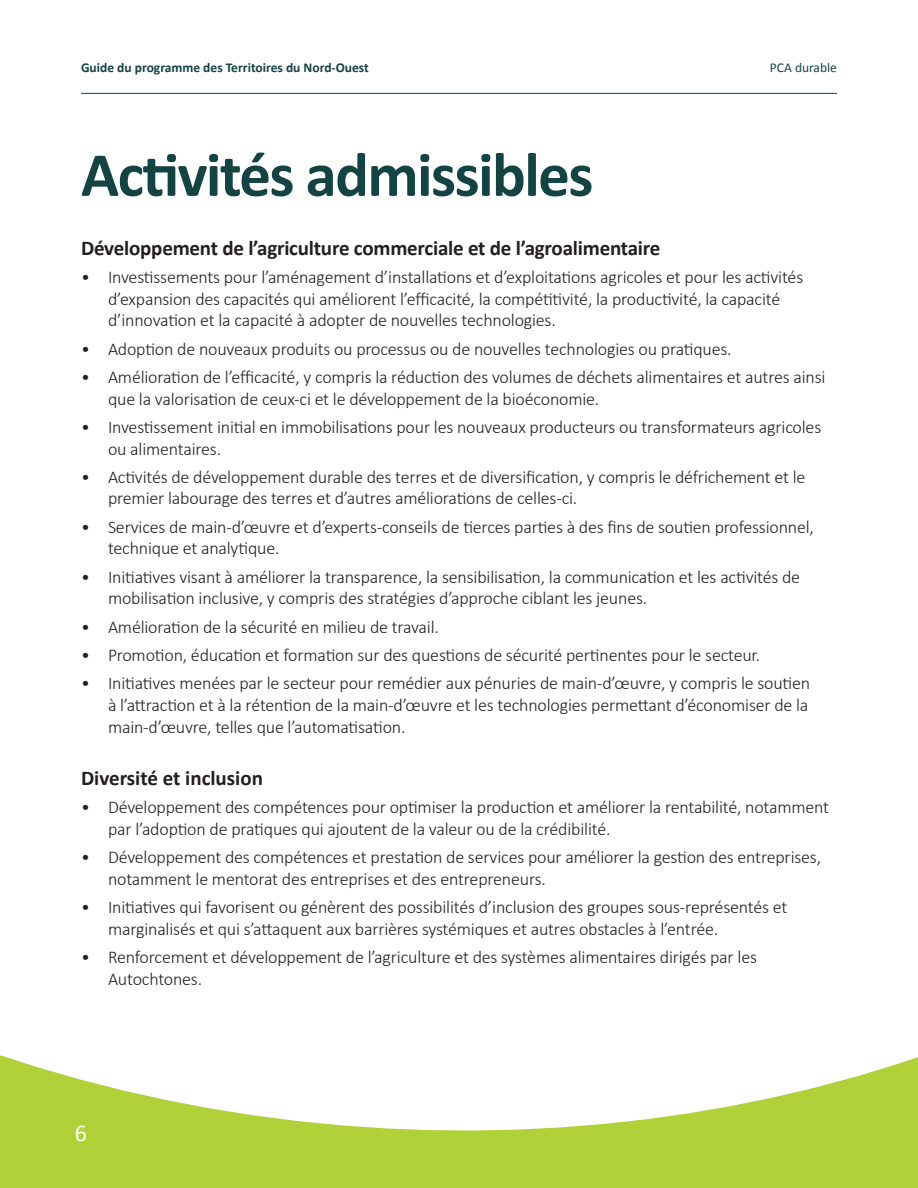
<style>
.page{position:relative;width:918px;height:1188px;background:#fff}
.page>*{position:absolute;margin:0;border:0;box-sizing:border-box;transform-origin:0 0}
.t1{font:700 63px "Calibri";letter-spacing:-.025em;color:#144344}
.t2{font:24px "Calibri";color:#fff}
.t3{font:700 21px "Calibri";letter-spacing:-.01em;color:#231f20}
.t4{font:300 18px/21.6px "Calibri";letter-spacing:-.01em;color:#231f20}
.t5{font:700 13.5px "Calibri";color:#144344}
.t6{font:13.5px "Calibri";color:#144344}
</style>
<div class="page">
<svg style="left:0;top:1055px;width:918px;height:133px;fill:#b0d138"></svg>
<hr style="left:81px;top:93px;width:756px;height:1px;background:#144344">
<p class="t5" style="left:81px;top:59px;width:289px">Guide du programme des Territoires du Nord-Ouest</p>
<p class="t6" style="left:770px;top:59px;width:69px">PCA durable</p>
<h1 class="t1" style="left:81px;top:135px;width:514px">Activités admissibles</h1>
<p class="t3" style="left:81px;top:234px;width:581px">Développement de l’agriculture commerciale et de l’agroalimentaire</p>
<p class="t4" style="left:108px;top:266px;width:697px;text-indent:-27px">• Investissements pour l’aménagement d’installations et d’exploitations agricoles et pour les activités d’expansion des capacités qui améliorent l’efficacité, la compétitivité, la productivité, la capacité d’innovation et la capacité à adopter de nouvelles technologies.</p>
<p class="t4" style="left:81px;top:338px;width:652px">• Adoption de nouveaux produits ou processus ou de nouvelles technologies ou pratiques.</p>
<p class="t4" style="left:108px;top:366px;width:719px;text-indent:-27px">• Amélioration de l’efficacité, y compris la réduction des volumes de déchets alimentaires et autres ainsi que la valorisation de ceux-ci et le développement de la bioéconomie.</p>
<p class="t4" style="left:108px;top:416px;width:715px;text-indent:-27px">• Investissement initial en immobilisations pour les nouveaux producteurs ou transformateurs agricoles ou alimentaires.</p>
<p class="t4" style="left:108px;top:466px;width:699px;text-indent:-27px">• Activités de développement durable des terres et de diversification, y compris le défrichement et le premier labourage des terres et d’autres améliorations de celles-ci.</p>
<p class="t4" style="left:108px;top:516px;width:707px;text-indent:-27px">• Services de main-d’œuvre et d’experts-conseils de tierces parties à des fins de soutien professionnel, technique et analytique.</p>
<p class="t4" style="left:108px;top:566px;width:694px;text-indent:-27px">• Initiatives visant à améliorer la transparence, la sensibilisation, la communication et les activités de mobilisation inclusive, y compris des stratégies d’approche ciblant les jeunes.</p>
<p class="t4" style="left:81px;top:616px;width:359px">• Amélioration de la sécurité en milieu de travail.</p>
<p class="t4" style="left:81px;top:644px;width:681px">• Promotion, éducation et formation sur des questions de sécurité pertinentes pour le secteur.</p>
<p class="t4" style="left:108px;top:672px;width:704px;text-align:justify;text-indent:-27px">• Initiatives menées par le secteur pour remédier aux pénuries de main-d’œuvre, y compris le soutien à l’attraction et à la rétention de la main-d’œuvre et les technologies permettant d’économiser de la main-d’œuvre, telles que l’automatisation.</p>
<p class="t3" style="left:81px;top:764px;width:184px">Diversité et inclusion</p>
<p class="t4" style="left:108px;top:796px;width:723px;text-indent:-27px">• Développement des compétences pour optimiser la production et améliorer la rentabilité, notamment par l’adoption de pratiques qui ajoutent de la valeur ou de la crédibilité.</p>
<p class="t4" style="left:108px;top:846px;width:715px;text-indent:-27px">• Développement des compétences et prestation de services pour améliorer la gestion des entreprises, notamment le mentorat des entreprises et des entrepreneurs.</p>
<p class="t4" style="left:108px;top:896px;width:681px;text-indent:-27px">• Initiatives qui favorisent ou génèrent des possibilités d’inclusion des groupes sous-représentés et marginalisés et qui s’attaquent aux barrières systémiques et autres obstacles à l’entrée.</p>
<p class="t4" style="left:108px;top:946px;width:651px;text-indent:-27px">• Renforcement et développement de l’agriculture et des systèmes alimentaires dirigés par les<br>Autochtones.</p>
<h2 class="t2" style="left:75px;top:1118px;width:14px">6</h2>
</div>
